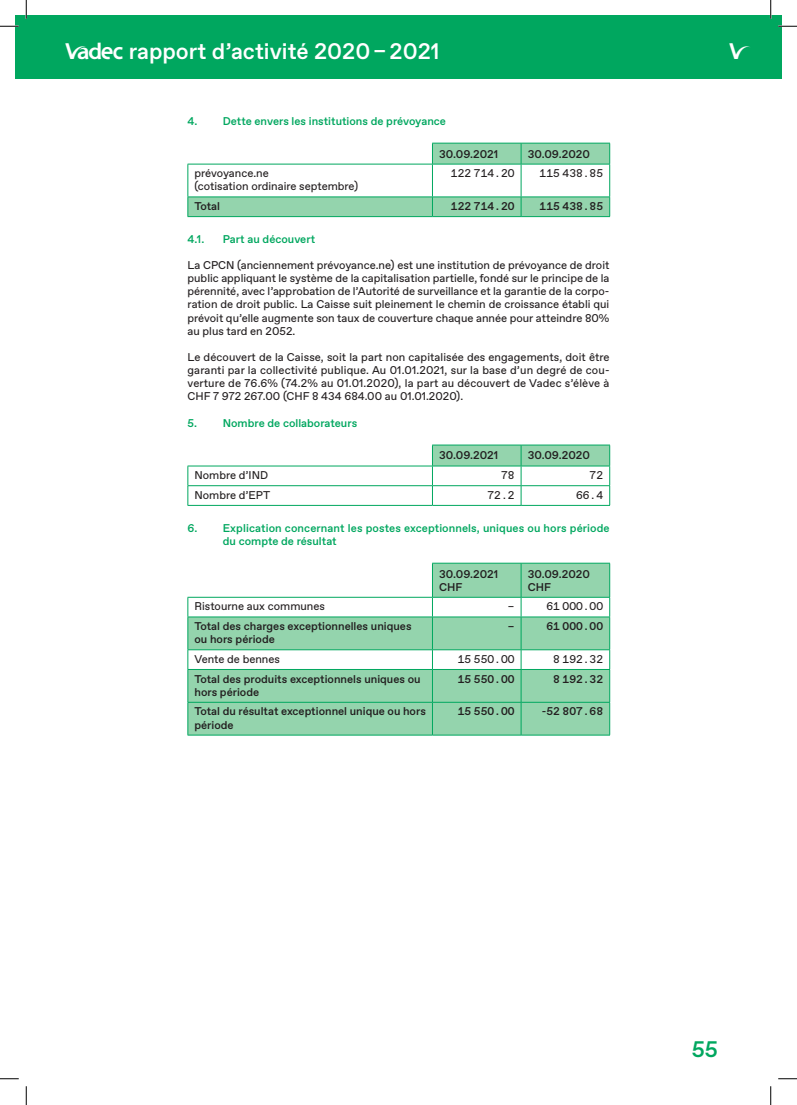
<style>
.page{position:relative;width:797px;height:1105px;background:#fff}
.page>*{position:absolute;margin:0;border:0;box-sizing:border-box;transform-origin:0 0}
.t1{font:500 22.5px "Favorit";color:#fff}
.t2{font:500 22.5px "Favorit";color:#00a75f}
.t3{font:500 22.5px "Vadec";color:#fff}
.t4{font:11.25px/13.1px "Favorit";color:#231f20;text-align:justify}
.t5{font:500 11.25px/13.1px "Favorit";color:#231f20}
.t6{font:500 11.25px/13.1px "Favorit";color:#00a75f}
.s1{font-family:"Vadec"}
</style>
<div class="page">
<div style="left:16px;top:16px;width:10px;height:63px;background:#00a75f"></div>
<div style="left:26px;top:16px;width:755px;height:63px;background:#00a75f"></div>
<svg style="left:187px;top:143px;width:423px;height:74px"></svg>
<hr style="left:187px;top:466px;width:245px;height:1px;background:#00a75f">
<hr style="left:187px;top:485px;width:245px;height:1px;background:#00a75f">
<svg style="left:187px;top:466px;width:1px;height:39px"></svg>
<hr style="left:187px;top:505px;width:245px;height:1px;background:#00a75f">
<hr style="left:432px;top:505px;width:89px;height:1px;background:#00a75f">
<hr style="left:521px;top:505px;width:89px;height:1px;background:#00a75f">
<svg style="left:432px;top:445px;width:178px;height:60px"></svg>
<svg style="left:188px;top:564px;width:421px;height:171px;fill:#94d4ad"></svg>
<hr style="left:187px;top:669px;width:245px;height:1px;background:#00a75f">
<hr style="left:187px;top:670px;width:1px;height:32px;background:#00a75f">
<hr style="left:432px;top:669px;width:89px;height:1px;background:#00a75f">
<hr style="left:432px;top:670px;width:1px;height:32px;background:#00a75f">
<hr style="left:521px;top:669px;width:89px;height:1px;background:#00a75f">
<hr style="left:521px;top:670px;width:1px;height:32px;background:#00a75f">
<hr style="left:609px;top:670px;width:1px;height:32px;background:#00a75f">
<hr style="left:187px;top:702px;width:245px;height:1px;background:#00a75f">
<hr style="left:187px;top:703px;width:1px;height:32px;background:#00a75f">
<hr style="left:432px;top:702px;width:89px;height:1px;background:#00a75f">
<hr style="left:432px;top:703px;width:1px;height:32px;background:#00a75f">
<hr style="left:521px;top:702px;width:89px;height:1px;background:#00a75f">
<hr style="left:521px;top:703px;width:1px;height:32px;background:#00a75f">
<hr style="left:609px;top:703px;width:1px;height:32px;background:#00a75f">
<hr style="left:432px;top:563px;width:89px;height:1px;background:#00a75f">
<hr style="left:521px;top:563px;width:89px;height:1px;background:#00a75f">
<hr style="left:187px;top:597px;width:245px;height:1px;background:#00a75f">
<hr style="left:432px;top:597px;width:89px;height:1px;background:#00a75f">
<hr style="left:521px;top:597px;width:89px;height:1px;background:#00a75f">
<svg style="left:187px;top:598px;width:423px;height:71px"></svg>
<hr style="left:187px;top:735px;width:245px;height:1px;background:#00a75f">
<hr style="left:432px;top:735px;width:89px;height:1px;background:#00a75f">
<hr style="left:521px;top:735px;width:89px;height:1px;background:#00a75f">
<hr style="left:432px;top:563px;width:1px;height:34px;background:#00a75f">
<hr style="left:521px;top:563px;width:1px;height:34px;background:#00a75f">
<hr style="left:609px;top:563px;width:1px;height:34px;background:#00a75f">
<svg style="left:0;top:25px;width:19px;height:2px"></svg>
<svg style="left:778px;top:25px;width:19px;height:2px"></svg>
<svg style="left:0;top:1078px;width:19px;height:1px"></svg>
<svg style="left:778px;top:1078px;width:19px;height:1px"></svg>
<svg style="left:25px;top:0;width:2px;height:19px"></svg>
<svg style="left:25px;top:1086px;width:2px;height:19px"></svg>
<svg style="left:770px;top:0;width:1px;height:19px"></svg>
<svg style="left:770px;top:1086px;width:1px;height:19px"></svg>
<h1 class="t1" style="left:66px;top:36px;width:375px"><span class="s1">e</span> rapport d’activité 2020 – 2021</h1>
<h1 class="t3" style="left:729px;top:39px;width:23px">b</h1>
<p class="t6" style="left:187px;top:114px;width:260px">4. Dette envers les institutions de prévoyance</p>
<p class="t5" style="left:439px;top:147px;width:61px">30.09.2021</p>
<p class="t5" style="left:527px;top:147px;width:64px">30.09.2020</p>
<p class="t4" style="left:194px;top:167px;width:165px">prévoyance.ne<br>(cotisation ordinaire septembre)</p>
<p class="t4" style="left:451px;top:167px;width:65px">122 714.20</p>
<p class="t4" style="left:539px;top:167px;width:65px">115 438.85</p>
<p class="t5" style="left:194px;top:199px;width:27px">Total</p>
<p class="t5" style="left:451px;top:199px;width:65px">122 714.20</p>
<p class="t5" style="left:539px;top:199px;width:65px">115 438.85</p>
<p class="t6" style="left:187px;top:232px;width:18px">4.1.</p>
<p class="t6" style="left:223px;top:232px;width:94px">Part au découvert</p>
<p class="t4" style="left:187px;top:258px;width:423px">La CPCN (anciennement prévoyance.ne) est une institution de prévoyance de droit public appliquant le système de la capitalisation partielle, fondé sur le principe de la pérennité, avec l’approbation de l’Autorité de surveillance et la garantie de la corpo&shy;ration de droit public. La Caisse suit pleinement le chemin de croissance établi qui prévoit qu’elle augmente son taux de couverture chaque année pour atteindre 80% au plus tard en 2052.</p>
<p class="t4" style="left:187px;top:350px;width:423px">Le découvert de la Caisse, soit la part non capitalisée des engagements, doit être garanti par la collectivité publique. Au 01.01.2021, sur la base d’un degré de cou&shy;verture de 76.6% (74.2% au 01.01.2020), la part au découvert de Vadec s’élève à CHF 7 972 267.00 (CHF 8 434 684.00 au 01.01.2020).</p>
<p class="t6" style="left:187px;top:416px;width:171px">5. Nombre de collaborateurs</p>
<p class="t5" style="left:439px;top:449px;width:61px">30.09.2021</p>
<p class="t5" style="left:527px;top:449px;width:64px">30.09.2020</p>
<p class="t4" style="left:194px;top:468px;width:75px">Nombre d’IND</p>
<p class="t4" style="left:501px;top:468px;width:15px">78</p>
<p class="t4" style="left:589px;top:468px;width:15px">72</p>
<p class="t4" style="left:194px;top:488px;width:77px">Nombre d’EPT</p>
<p class="t4" style="left:487px;top:488px;width:29px">72.2</p>
<p class="t4" style="left:576px;top:488px;width:29px">66.4</p>
<p class="t6" style="left:223px;top:521px;width:388px;text-indent:-35px">6. Explication concernant les postes exceptionnels, uniques ou hors période du compte de résultat</p>
<p class="t5" style="left:439px;top:567px;width:61px">30.09.2021<br>CHF</p>
<p class="t5" style="left:527px;top:567px;width:64px">30.09.2020<br>CHF</p>
<p class="t4" style="left:194px;top:600px;width:132px">Ristourne aux communes</p>
<p class="t4" style="left:508px;top:600px;width:8px">–</p>
<p class="t4" style="left:546px;top:600px;width:58px">61 000.00</p>
<p class="t5" style="left:194px;top:619px;width:218px">Total des charges exceptionnelles uniques ou hors période</p>
<p class="t5" style="left:508px;top:619px;width:8px">–</p>
<p class="t5" style="left:546px;top:619px;width:58px">61 000.00</p>
<p class="t4" style="left:194px;top:652px;width:87px">Vente de bennes</p>
<p class="t4" style="left:458px;top:652px;width:58px">15 550.00</p>
<p class="t4" style="left:553px;top:652px;width:51px">8 192.32</p>
<p class="t5" style="left:194px;top:672px;width:228px">Total des produits exceptionnels uniques ou hors période</p>
<p class="t5" style="left:458px;top:672px;width:58px">15 550.00</p>
<p class="t5" style="left:553px;top:672px;width:51px">8 192.32</p>
<p class="t5" style="left:194px;top:705px;width:233px">Total du résultat exceptionnel unique ou hors période</p>
<p class="t5" style="left:458px;top:705px;width:58px">15 550.00</p>
<p class="t5" style="left:541px;top:705px;width:63px">-52 807.68</p>
<h1 class="t2" style="left:691px;top:1034px;width:28px">55</h1>
</div>
